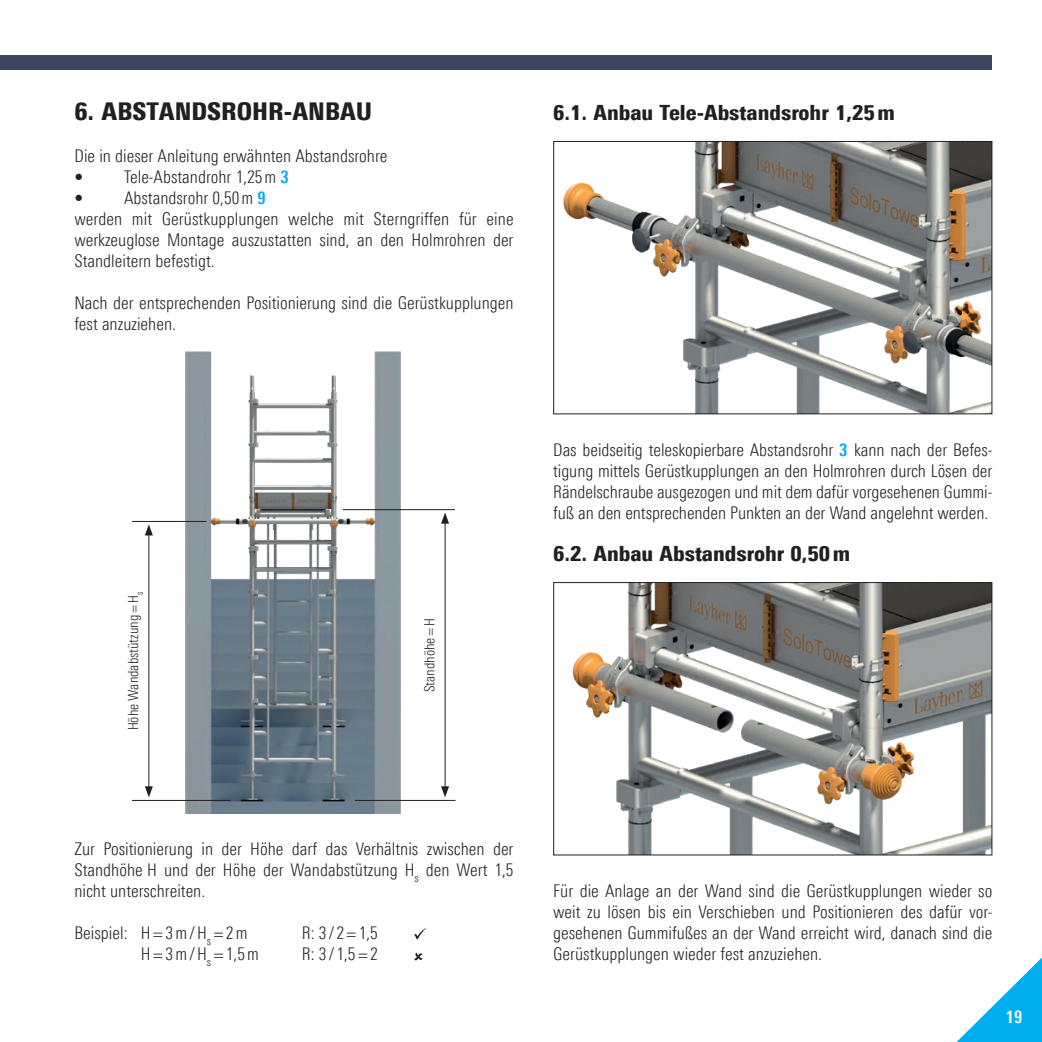
<style>
.page{position:relative;width:1042px;height:1042px;background:#fff}
.page>*{position:absolute;margin:0;border:0;box-sizing:border-box;transform-origin:0 0}
.Absatz_Flie_text{font:900 24.5px "Linotype Univers 820 Cn";color:#231f20}
.Absatz_Flie_text-2{font:900 21px "Linotype Univers 820 Cn";color:#231f20}
.Absatz_Flie_text-3{font:300 17.5px/21px "Linotype Univers 320 Cn";color:#231f20;text-align:justify}
.t1{font:700 17.5px "Linotype Univers 620 Cn";color:#fff}
.Absatz_Flie_text-4{font:300 14px "Linotype Univers 320 Cn";color:#231f20}
.s1{font-family:"Linotype Univers 620 Cn";font-weight:700;color:#00aeef}
</style>
<div class="page">
<div style="left:0;top:55px;width:992px;height:15px;background:#3c475e"></div>
<svg style="left:956px;top:957px;width:86px;height:85px"></svg>
<img style="left:137px;top:351px;width:315px;height:462px">
<hr style="left:132px;top:521px;width:74px;height:1px;background:#231f20">
<hr style="left:132px;top:800px;width:98px;height:1px;background:#231f20">
<hr style="left:148px;top:533px;width:1px;height:256px;background:#231f20">
<svg style="left:145px;top:524px;width:8px;height:11px"></svg>
<svg style="left:145px;top:786px;width:8px;height:11px"></svg>
<hr style="left:343px;top:509px;width:112px;height:1px;background:#231f20">
<hr style="left:355px;top:800px;width:100px;height:1px;background:#231f20">
<hr style="left:445px;top:521px;width:1px;height:268px;background:#231f20">
<svg style="left:441px;top:512px;width:8px;height:12px"></svg>
<svg style="left:441px;top:786px;width:8px;height:11px"></svg>
<svg style="left:414px;top:928px;width:12px;height:11px"></svg>
<svg style="left:414px;top:952px;width:8px;height:8px"></svg>
<img style="left:563px;top:143px;width:427px;height:269px">
<div style="left:553px;top:141px;width:439px;height:273px;border:1px solid #231f20"></div>
<img style="left:572px;top:584px;width:418px;height:269px">
<div style="left:553px;top:582px;width:439px;height:273px;border:1px solid #231f20"></div>
<p class="Absatz_Flie_text" style="left:74px;top:96px;width:299px">6. ABSTANDSROHR-ANBAU</p>
<p class="Absatz_Flie_text-3" style="left:74px;top:145px;width:314px">Die in dieser Anleitung erwähnten Abstandsrohre</p>
<p class="Absatz_Flie_text-3" style="left:74px;top:166px;width:216px">• Tele-Abstandrohr 1,25m <span class="s1">3</span></p>
<p class="Absatz_Flie_text-3" style="left:74px;top:187px;width:193px">• Abstandsrohr 0,50m <span class="s1">9</span></p>
<p class="Absatz_Flie_text-3" style="left:74px;top:208px;width:441px">werden mit Gerüstkupplungen welche mit Sterngriffen für eine werkzeuglose Montage auszustatten sind, an den Holmrohren der Standleitern befestigt.</p>
<p class="Absatz_Flie_text-3" style="left:74px;top:292px;width:441px">Nach der entsprechenden Positionierung sind die Gerüstkupplungen fest anzuziehen.</p>
<p class="Absatz_Flie_text-2" style="left:553px;top:100px;width:343px">6.1. Anbau Tele-Abstandsrohr 1,25m</p>
<p class="Absatz_Flie_text-4" style="left:125px;top:730px;width:140px;rotate:-90deg">Höhe Wandabstützung=H<sub>s</sub></p>
<p class="Absatz_Flie_text-4" style="left:421px;top:692px;width:76px;rotate:-90deg">Standhöhe=H</p>
<p class="Absatz_Flie_text-3" style="left:553px;top:439px;width:441px">Das beidseitig teleskopierbare Abstandsrohr <span class="s1">3</span> kann nach der Befes&shy;tigung mittels Gerüstkupplungen an den Holmrohren durch Lösen der Rändelschraube ausgezogen und mit dem dafür vorgesehenen Gummi&shy;fuß an den entsprechenden Punkten an der Wand angelehnt werden.</p>
<p class="Absatz_Flie_text-2" style="left:553px;top:541px;width:299px">6.2. Anbau Abstandsrohr 0,50m</p>
<p class="Absatz_Flie_text-3" style="left:74px;top:838px;width:441px">Zur Positionierung in der Höhe darf das Verhältnis zwischen der Standhöhe H und der Höhe der Wandabstützung H<sub>s</sub> den Wert 1,5 nicht unterschreiten.</p>
<p class="Absatz_Flie_text-3" style="left:74px;top:922px;width:175px">Beispiel: H=3m/H<sub>s</sub> =2m</p>
<p class="Absatz_Flie_text-3" style="left:302px;top:922px;width:77px">R: 3/2=1,5</p>
<p class="Absatz_Flie_text-3" style="left:141px;top:943px;width:120px">H=3m/H<sub>s</sub>=1,5m</p>
<p class="Absatz_Flie_text-3" style="left:302px;top:943px;width:77px">R: 3/1,5=2</p>
<p class="Absatz_Flie_text-3" style="left:553px;top:880px;width:441px">Für die Anlage an der Wand sind die Gerüstkupplungen wieder so weit zu lösen bis ein Verschieben und Positionieren des dafür vor&shy;gesehenen Gummifußes an der Wand erreicht wird, danach sind die Gerüstkupplungen wieder fest anzuziehen.</p>
<p class="t1" style="left:1006px;top:1006px;width:18px">19</p>
</div>
